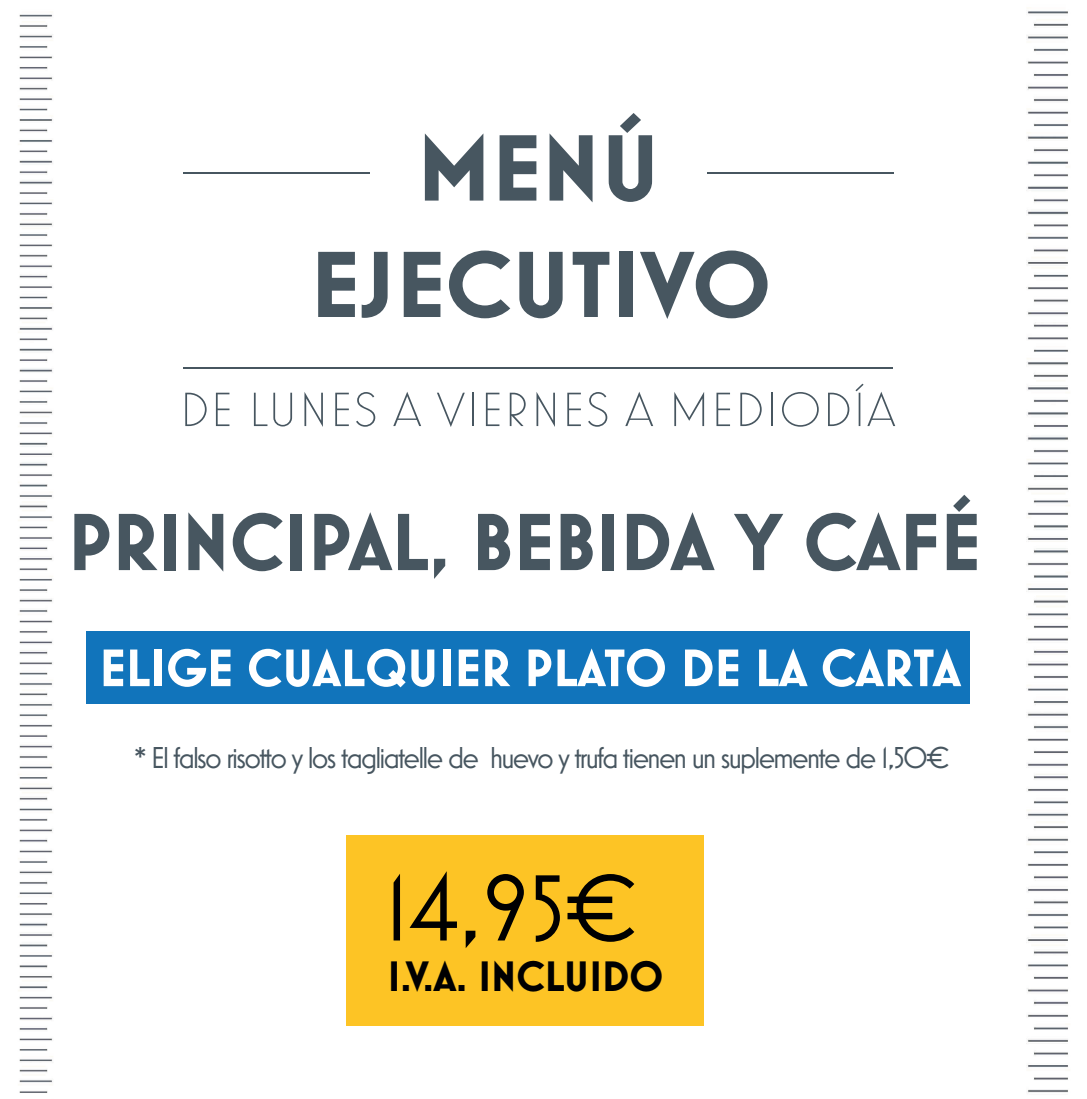
<style>
.page{position:relative;width:1087px;height:1099px;background:#fff}
.page>*{position:absolute;margin:0;border:0;box-sizing:border-box;transform-origin:0 0}
.t1{font:700 95.29px "Mostra Nuova Alt D";color:#475660;scale:1.06 1}
.t2{font:700 95.02px "Mostra Nuova Alt D";color:#475660;scale:1.06 1}
.t3{font:95.02px "Mostra Nuova Alt D";color:#000001}
.t4{font:700 81.99px "Mostra Nuova Alt D";color:#475660}
.t5{font:700 53.46px "Mostra Nuova Alt D";color:#fff}
.t6{font:300 48.65px "Mostra Nuova Alt D";color:#475660;scale:1.06 1}
.t7{font:700 43.23px "Mostra Nuova Alt D";color:#000001}
.t8{font:30.62px "Mostra Nuova Alt D";letter-spacing:-.06em;color:#475660}
</style>
<div class="page">
<div style="left:86px;top:631px;width:883px;height:72px;background:#1174bb"></div>
<hr style="left:707px;top:172px;width:186px;height:2px;background:#475660">
<hr style="left:184px;top:172px;width:186px;height:2px;background:#475660">
<hr style="left:184px;top:367px;width:709px;height:1px;background:#475660">
<img style="left:1026px;top:11px;width:42px;height:1082px">
<div style="left:346px;top:835px;width:358px;height:190px;background:#fdc425"></div>
<img style="left:19px;top:14px;width:34px;height:1079px">
<h1 class="t1" style="left:417px;top:112px;width:231px">MENÚ</h1>
<h2 class="t2" style="left:310px;top:229px;width:436px">EJECUTIVO</h2>
<h3 class="t6" style="left:179px;top:382px;width:678px">DE LUNES A VIERNES A MEDIODÍA</h3>
<h3 class="t4" style="left:68px;top:494px;width:914px">PRINCIPAL, BEBIDA Y CAFÉ</h3>
<h3 class="t5" style="left:99px;top:636px;width:863px">ELIGE CUALQUIER PLATO DE LA CARTA</h3>
<p class="t8" style="left:134px;top:739px;width:816px">* El falso risotto y los tagliatelle de huevo y trufa tienen un suplemente de 1,50€</p>
<h2 class="t3" style="left:384px;top:853px;width:254px">14,95€</h2>
<h3 class="t7" style="left:388px;top:951px;width:277px">I.V.A. INCLUIDO</h3>
</div>
